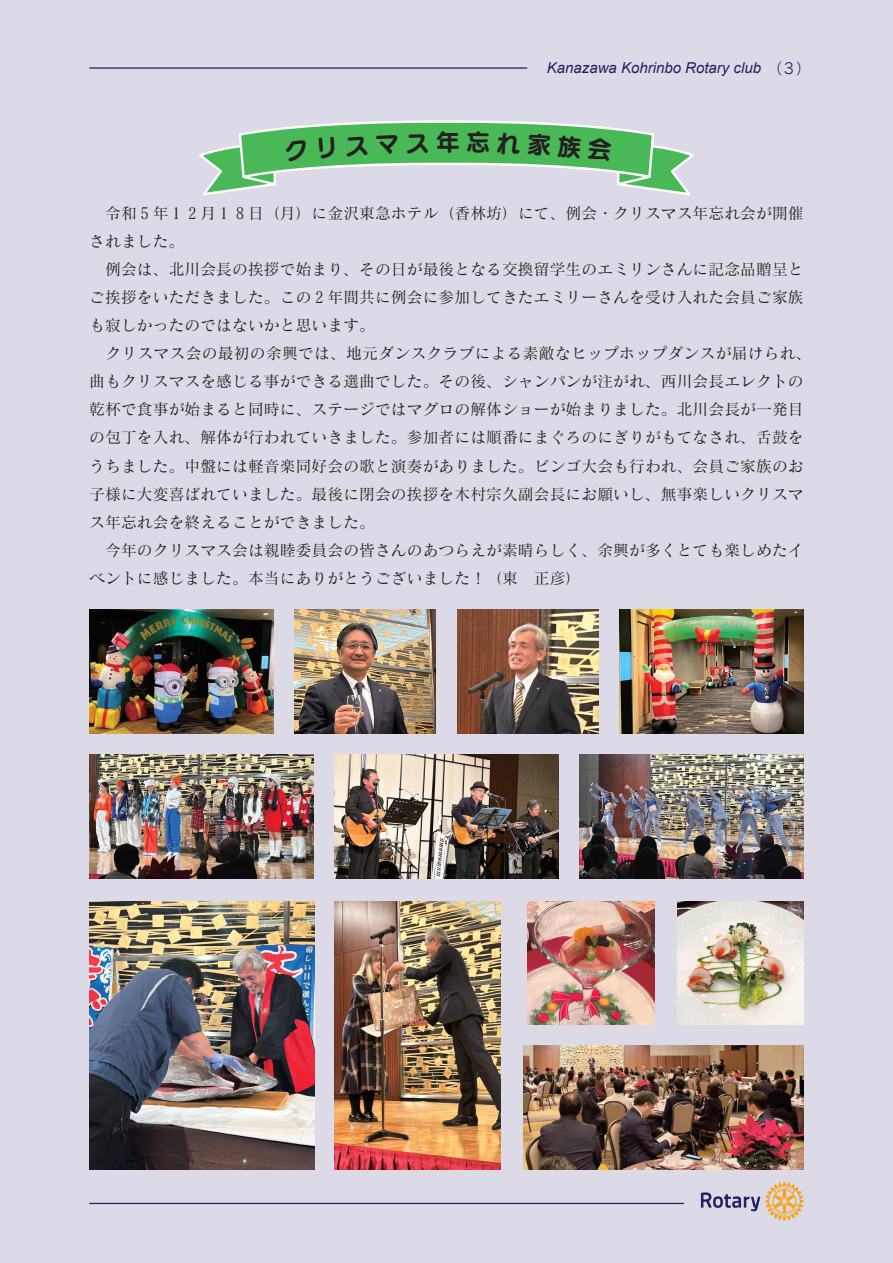
<style>
.page{position:relative;width:893px;height:1263px;background:#dcdae6}
.page>*{position:absolute;margin:0;border:0;box-sizing:border-box;transform-origin:0 0}
.t1{font:23.25px "UD Marugo Large Pro B";color:#231f20}
.t2{font:15.75px/28px "Matisse Pro M";letter-spacing:.01em;color:#231f20}
.t3{font:italic 15px "Arial";color:#252161}
.s1{font-family:"Rodin Pro M";font-style:normal}
</style>
<div class="page">
<img style="left:89px;top:609px;width:184px;height:124px">
<img style="left:294px;top:609px;width:142px;height:124px">
<img style="left:457px;top:609px;width:141px;height:124px">
<img style="left:620px;top:609px;width:184px;height:124px">
<img style="left:524px;top:1045px;width:279px;height:124px">
<img style="left:334px;top:901px;width:166px;height:268px">
<img style="left:89px;top:754px;width:224px;height:125px">
<img style="left:334px;top:754px;width:224px;height:125px">
<img style="left:580px;top:754px;width:224px;height:125px">
<img style="left:677px;top:901px;width:127px;height:124px">
<img style="left:528px;top:901px;width:126px;height:124px">
<img style="left:89px;top:901px;width:226px;height:268px">
<hr style="left:89px;top:67px;width:438px;height:2px;background:#252161">
<hr style="left:89px;top:1203px;width:715px;height:1px;background:#252161">
<div style="left:685px;top:1180px;width:119px;height:42px;background:#dcdae6"></div>
<svg style="left:701px;top:1182px;width:103px;height:38px"></svg>
<svg style="left:199px;top:120px;width:495px;height:75px"></svg>
<h1 class="t1" style="left:436px;top:123px;width:25px">年</h1>
<p class="t3" style="left:547px;top:58px;width:266px">Kanazawa Kohrinbo Rotary club <span class="s1">（3）</span></p>
<p class="t2" style="left:89px;top:199px;width:724px">　令和５年１２月１８日（月）に金沢東急ホテル（香林坊）にて、例会・クリスマス年忘れ会が開催されました。<br>　例会は、北川会長の挨拶で始まり、その日が最後となる交換留学生のエミリンさんに記念品贈呈とご挨拶をいただきました。この２年間共に例会に参加してきたエミリーさんを受け入れた会員ご家族も寂しかったのではないかと思います。<br>　クリスマス会の最初の余興では、地元ダンスクラブによる素敵なヒップホップダンスが届けられ、曲もクリスマスを感じる事ができる選曲でした。その後、シャンパンが注がれ、西川会長エレクトの乾杯で食事が始まると同時に、ステージではマグロの解体ショーが始まりました。北川会長が一発目の包丁を入れ、解体が行われていきました。参加者には順番にまぐろのにぎりがもてなされ、舌鼓をうちました。中盤には軽音楽同好会の歌と演奏がありました。ビンゴ大会も行われ、会員ご家族のお子様に大変喜ばれていました。最後に閉会の挨拶を木村宗久副会長にお願いし、無事楽しいクリスマス年忘れ会を終えることができました。<br>　今年のクリスマス会は親睦委員会の皆さんのあつらえが素晴らしく、余興が多くとても楽しめたイベントに感じました。本当にありがとうございました！（東　正彦）</p>
</div>
